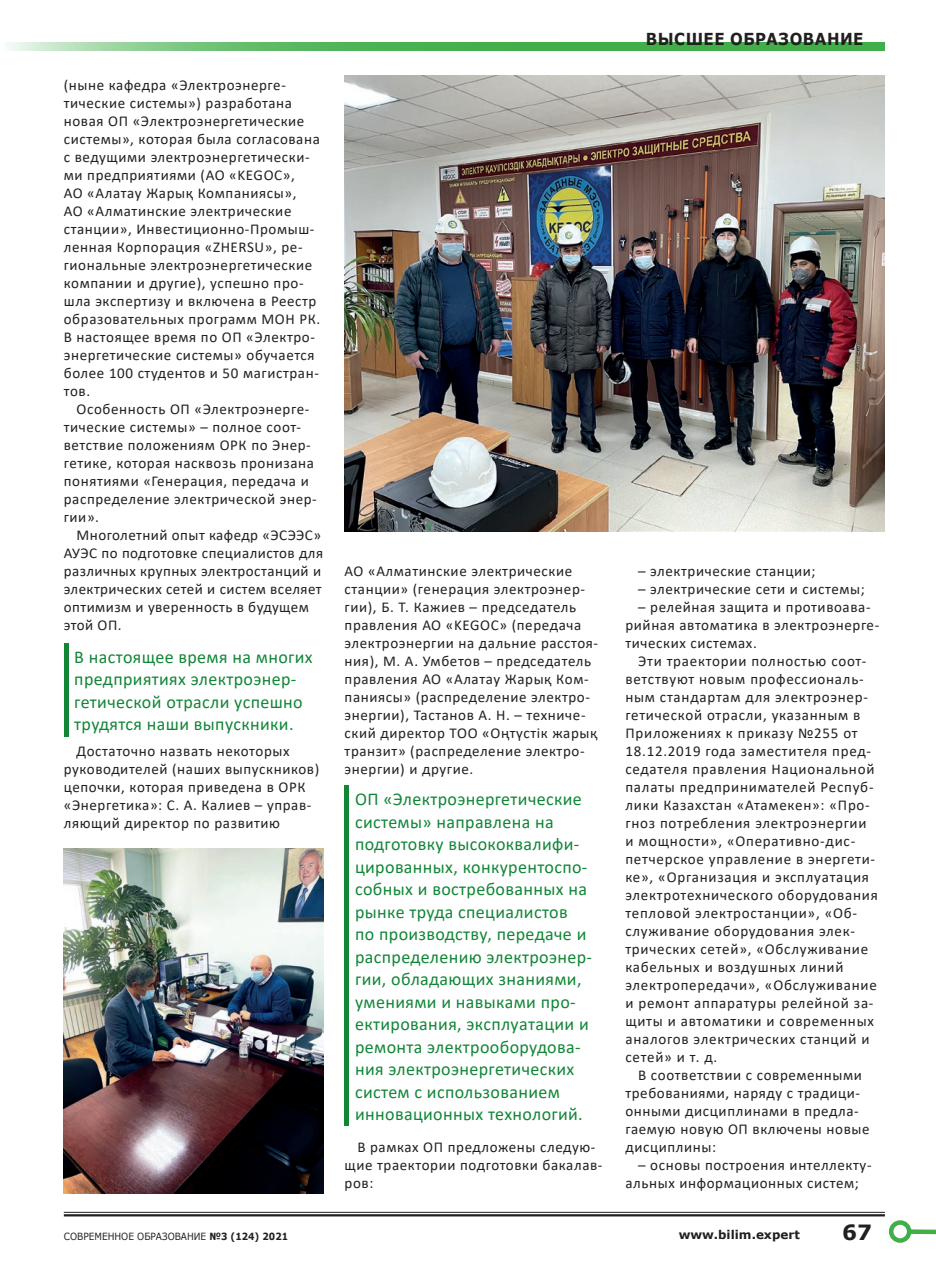
<style>
.page{position:relative;width:936px;height:1263px;background:#fff}
.page>*{position:absolute;margin:0;border:0;box-sizing:border-box;transform-origin:0 0}
.t1{font:700 21px "Verdana";color:#231f20}
.t2{font:18px/22.5px "Calibri";letter-spacing:.02em;color:#118637}
.t3{font:700 16.5px "Verdana";letter-spacing:.03em;color:#231f20;scale:.91 1}
.t4{font:15px/18px "Calibri";letter-spacing:.04em;color:#231f20}
.t5{font:700 12px "Verdana";color:#231f20}
.t6{font:9.9px "Verdana";color:#231f20;scale:.91 1}
.s1{font-weight:700}
</style>
<div class="page">
<img style="left:344px;top:75px;width:540px;height:456px">
<img style="left:64px;top:848px;width:259px;height:346px">
<hr style="left:64px;top:643px;width:4px;height:93px;background:#118637">
<div style="left:344px;top:786px;width:5px;height:340px;background:#118637"></div>
<hr style="left:64px;top:1212px;width:820px;height:1px;background:#231f20">
<hr style="left:64px;top:1214px;width:820px;height:2px;background:#231f20">
<svg style="left:8px;top:43px;width:876px;height:8px;background:#5eba65"></svg>
<div style="left:909px;top:1229px;width:26px;height:5px;background:#40ae49"></div>
<div style="left:888px;top:1220px;width:23px;height:23px;border:4px solid #40ae49;border-radius:50%"></div>
<p class="t4" style="left:64px;top:76px;width:258px">(ныне кафедра «Электроэнерге&shy;тические системы») разработана новая ОП «Электроэнергетические системы», которая была согласована с ведущими электроэнергетически&shy;ми предприятиями (АО «KEGOС»,<br>АО «Алатау Жарық Компаниясы»,<br>АО «Алматинские электрические станции», Инвестиционно-Промыш&shy;ленная Корпорация «ZHERSU», ре&shy;гиональные электроэнергетические компании и другие), успешно про&shy;шла экспертизу и включена в Реестр образовательных программ МОН РК.<br>В настоящее время по ОП «Электро&shy;энергетические системы» обучается более 100 студентов и 50 магистран&shy;тов.</p>
<p class="t4" style="left:64px;top:400px;width:254px;text-indent:13px">Особенность ОП «Электроэнерге&shy;тические системы» – полное соот&shy;ветствие положениям ОРК по Энер&shy;гетике, которая насквозь пронизана понятиями «Генерация, передача и распределение электрической энер&shy;гии».</p>
<p class="t4" style="left:64px;top:526px;width:261px;text-indent:13px">Многолетний опыт кафедр «ЭСЭЭС»<br>АУЭС по подготовке специалистов для различных крупных электростанций и электрических сетей и систем вселяет оптимизм и уверенность в будущем этой ОП.</p>
<p class="t2" style="left:74px;top:645px;width:240px">В настоящее время на многих предприятиях электроэнер&shy;гетической отрасли успешно трудятся наши выпускники.</p>
<p class="t4" style="left:64px;top:742px;width:257px;text-indent:13px">Достаточно назвать некоторых руководителей (наших выпускников) цепочки, которая приведена в ОРК «Энергетика»: С. А. Калиев – управ&shy;ляющий директор по развитию</p>
<p class="t4" style="left:344px;top:562px;width:255px">АО «Алматинские электрические станции» (генерация электроэнер&shy;гии), Б. Т. Кажиев – председатель правления АО «KEGOC» (передача электроэнергии на дальние расстоя&shy;ния), М. А. Умбетов – председатель правления АО «Алатау Жарық Ком&shy;паниясы» (распределение электро&shy;энергии), Тастанов А. Н. – техниче&shy;ский директор ТОО «Оңтүстік жарық транзит» (распределение электро&shy;энергии) и другие.</p>
<p class="t2" style="left:355px;top:787px;width:238px">ОП «Электроэнергетические системы» направлена на подготовку высококвалифи&shy;цированных, конкурентоспо&shy;собных и востребованных на рынке труда специалистов<br>по производству, передаче и распределению электроэнер&shy;гии, обладающих знаниями, умениями и навыками про&shy;ектирования, эксплуатации и ремонта электрооборудова&shy;ния электроэнергетических систем с использованием инновационных технологий.</p>
<p class="t4" style="left:344px;top:1138px;width:259px;text-indent:13px">В рамках ОП предложены следую&shy;щие траектории подготовки бакалав&shy;ров:</p>
<p class="t3" style="left:646px;top:27px;width:240px">ВЫСШЕЕ ОБРАЗОВАНИЕ</p>
<p class="t4" style="left:638px;top:562px;width:179px">– электрические станции;</p>
<p class="t4" style="left:638px;top:580px;width:228px">– электрические сети и системы;</p>
<p class="t4" style="left:625px;top:598px;width:255px;text-indent:13px">– релейная защита и противоава&shy;рийная автоматика в электроэнерге&shy;тических системах.</p>
<p class="t4" style="left:625px;top:652px;width:254px;text-indent:13px">Эти траектории полностью соот&shy;ветствуют новым профессиональ&shy;ным стандартам для электроэнер&shy;гетической отрасли, указанным в<br>Приложениях к приказу №255 от<br>18.12.2019 года заместителя пред&shy;седателя правления Национальной палаты предпринимателей Респуб&shy;лики Казахстан «Атамекен»: «Про&shy;гноз потребления электроэнергии и мощности», «Оперативно-дис&shy;петчерское управление в энергети&shy;ке», «Организация и эксплуатация электротехнического оборудования тепловой электростанции», «Об&shy;служивание оборудования элек&shy;трических сетей», «Обслуживание кабельных и воздушных линий электропередачи», «Обслуживание и ремонт аппаратуры релейной за&shy;щиты и автоматики и современных аналогов электрических станций и сетей» и т. д.</p>
<p class="t4" style="left:625px;top:1066px;width:245px;text-indent:13px">В соответствии с современными требованиями, наряду с традици&shy;онными дисциплинами в предла&shy;гаемую новую ОП включены новые дисциплины:</p>
<p class="t4" style="left:625px;top:1156px;width:248px;text-indent:13px">– основы построения интеллекту&shy;альных информационных систем;</p>
<p class="t6" style="left:64px;top:1229px;width:248px">СОВРЕМЕННОЕ ОБРАЗОВАНИЕ <span class="s1">№3 (124) 2021</span></p>
<p class="t5" style="left:678px;top:1226px;width:123px">www.bilim.expert</p>
<h1 class="t1" style="left:842px;top:1217px;width:31px">67</h1>
</div>
